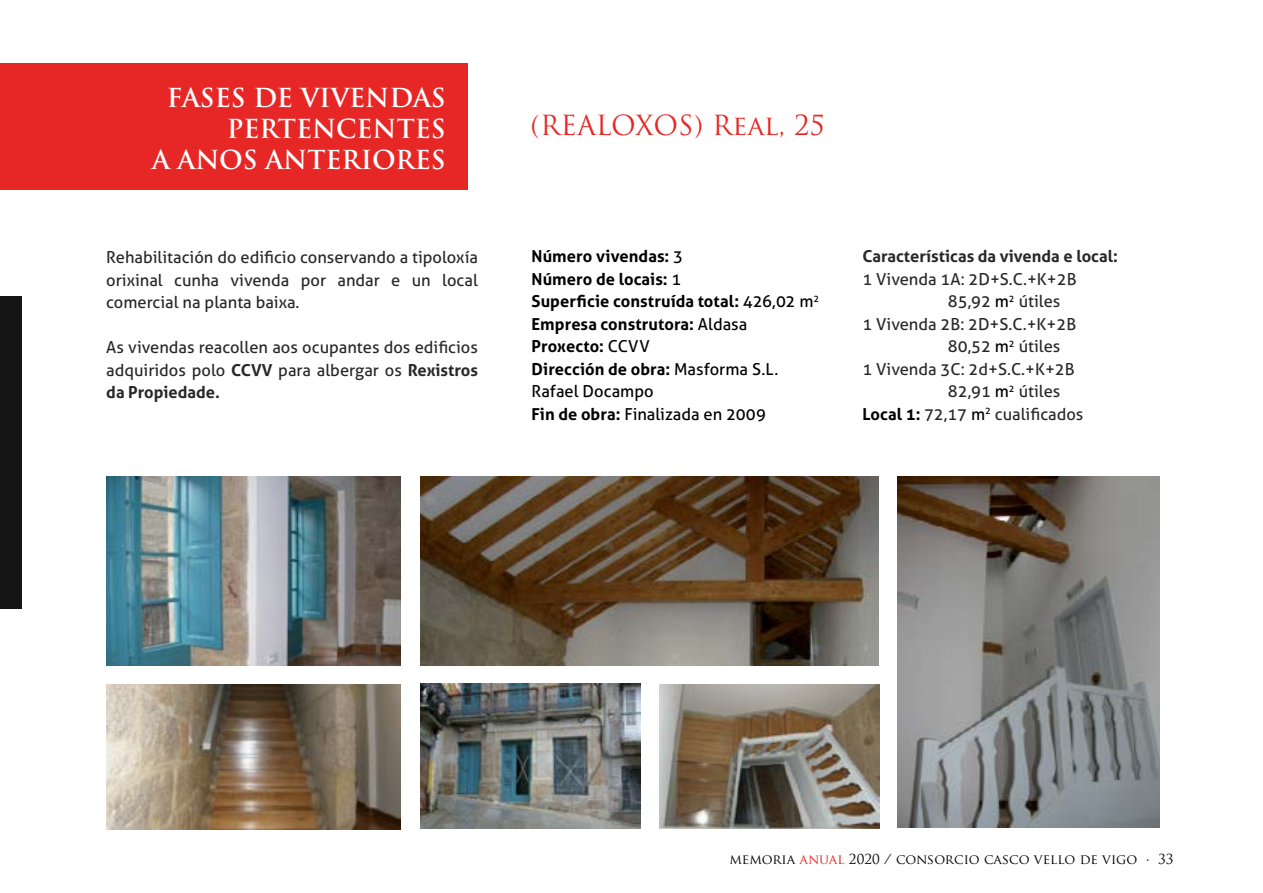
<style>
.page{position:relative;width:1263px;height:893px;background:#fff}
.page>*{position:absolute;margin:0;border:0;box-sizing:border-box;transform-origin:0 0}
.t1{font:27px "Trajan Pro";color:#e72726}
.t2{font:700 25.5px/30.6px "Trajan Pro";color:#fff;text-align:right}
.t3{font:16.5px/22.5px "Aller";color:#292829;text-align:justify}
.t4{font:700 16.5px/22.5px "Aller";letter-spacing:.005em;color:#000}
.t5{font:700 16.5px "Aller";color:#292829}
.t6{font:13.5px "Trajan Pro";color:#000}
.s1{font-weight:700}
.s2{font-weight:400}
.s3{color:#000}
.s4{font-weight:700;color:#000}
.s5{color:#e72726}
</style>
<div class="page">
<div style="left:0;top:64px;width:467px;height:126px;background:#e72726"></div>
<img style="left:420px;top:683px;width:220px;height:145px">
<img style="left:659px;top:684px;width:220px;height:144px">
<img style="left:420px;top:477px;width:459px;height:189px">
<img style="left:897px;top:477px;width:262px;height:350px">
<img style="left:107px;top:477px;width:294px;height:189px">
<img style="left:106px;top:684px;width:294px;height:145px">
<div style="left:0;top:297px;width:21px;height:312px;background:#141414"></div>
<h2 class="t2" style="left:152px;top:83px;width:295px">FASES DE VIVENDAS<br>PERTENCENTES<br>A ANOS ANTERIORES</h2>
<p class="t3" style="left:106px;top:246px;width:373px">Rehabilitación do edificio conservando a tipoloxía orixinal cunha vivenda por andar e un local comercial na planta baixa.</p>
<p class="t3" style="left:106px;top:336px;width:373px">As vivendas reacollen aos ocupantes dos edificios adquiridos polo <span class="s1">CCVV</span> para albergar os <span class="s1">Rexistros da Propiedade.</span></p>
<h1 class="t1" style="left:530px;top:108px;width:296px">(REALOXOS) Real, 25</h1>
<p class="t4" style="left:531px;top:245px;width:289px">Número vivendas: <span class="s2">3<br></span>Número de locais: <span class="s2">1<br></span>Superficie construída total: <span class="s2">426,02 m</span><sup>2<br></sup>Empresa construtora: <span class="s2">Aldasa<br></span>Proxecto: <span class="s2">CCVV<br></span>Dirección de obra: <span class="s2">Masforma S.L.<br>Rafael Docampo<br></span>Fin de obra: <span class="s2">Finalizada en 2009</span></p>
<p class="t5" style="left:862px;top:246px;width:257px">Características da vivenda e local:</p>
<p class="t3" style="left:862px;top:268px;width:216px">1 Vivenda 1A: 2D+S.C.+K+2B</p>
<p class="t3" style="left:948px;top:290px;width:114px">85,92 <span class="s3">m</span><sup>2</sup> útiles</p>
<p class="t3" style="left:862px;top:313px;width:215px">1 Vivenda 2B: 2D+S.C.+K+2B</p>
<p class="t3" style="left:948px;top:335px;width:114px">80,52 <span class="s3">m</span><sup>2</sup> útiles</p>
<p class="t3" style="left:862px;top:358px;width:214px">1 Vivenda 3C: 2d+S.C.+K+2B</p>
<p class="t3" style="left:948px;top:380px;width:114px">82,91 <span class="s3">m</span><sup>2</sup> útiles</p>
<p class="t3" style="left:862px;top:403px;width:223px"><span class="s4">Local 1:</span> 72,17 <span class="s3">m</span><sup>2</sup> cualificados</p>
<p class="t6" style="left:729px;top:850px;width:446px">memoria <span class="s5">anual</span> 2020 / consorcio casco vello de vigo · 33</p>
</div>
